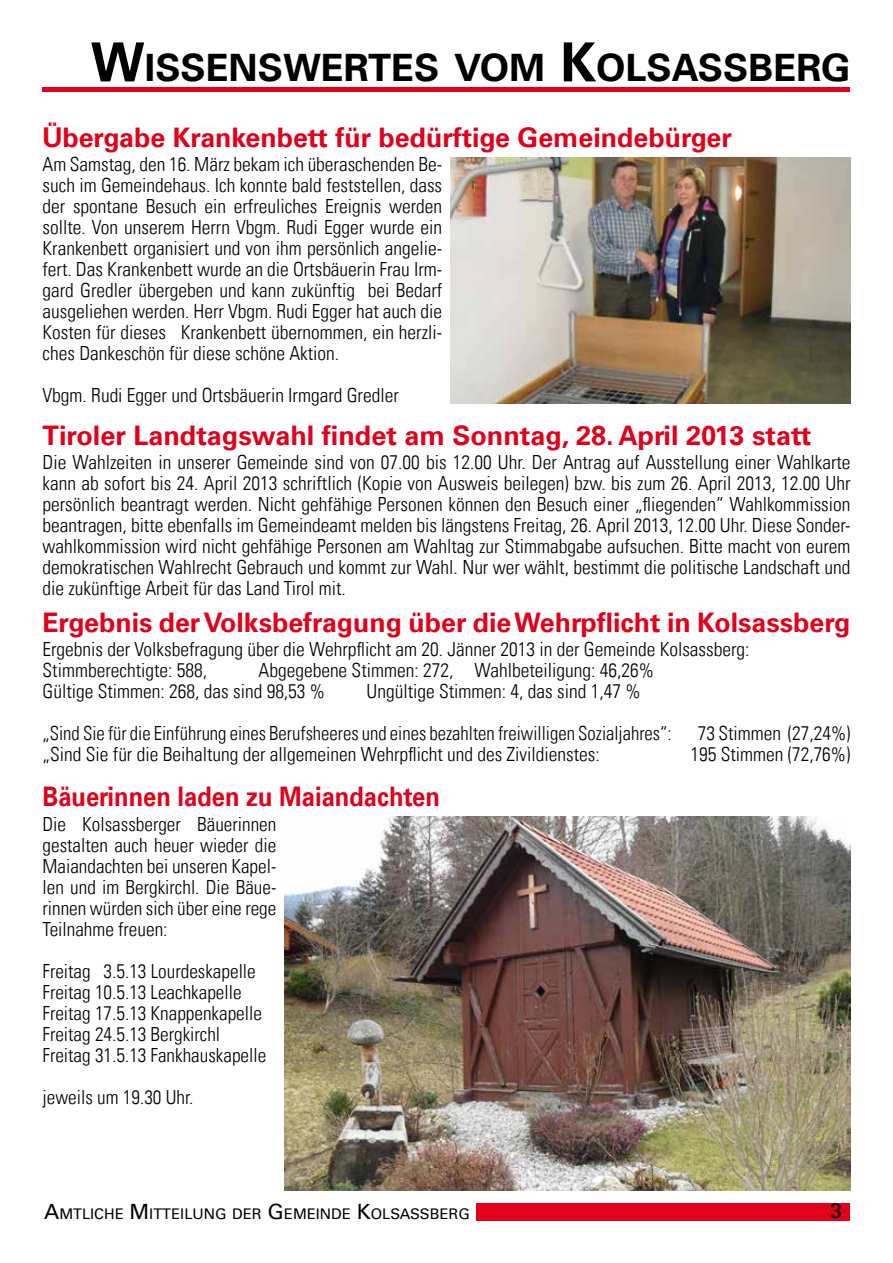
<style>
.page{position:relative;width:893px;height:1263px;background:#fff}
.page>*{position:absolute;margin:0;border:0;box-sizing:border-box;transform-origin:0 0}
.t1{font:700 37.8px "Univers Com 65";color:#000}
.t2{font:700 27px "Univers Com 65";color:#e2001a}
.t3{font:700 27px "Univers Com 65";color:#e2001a;scale:.88 1}
.t4{font:21px "Univers Com 55 Roman";color:#000}
.t5{font:19.5px/21px "Univers Com 47 Light Cond";color:#000}
.t6{font:14.7px "Univers Com 55 Roman";color:#000}
.s1{font-size:54px}
.s2{font-size:21px}
</style>
<div class="page">
<div style="left:43px;top:1203px;width:807px;height:18px;background:#e2001a"></div>
<div style="left:42px;top:1201px;width:434px;height:21px;background:#fff"></div>
<hr style="left:43px;top:87px;width:807px;height:4px;background:#e2001a">
<img style="left:451px;top:157px;width:399px;height:247px">
<img style="left:285px;top:816px;width:565px;height:375px">
<h1 class="t1" style="left:90px;top:46px;width:761px"><span class="s1">W</span>ISSENSWERTES VOM <span class="s1">K</span>OLSASSBERG</h1>
<h2 class="t2" style="left:43px;top:122px;width:691px">Übergabe Krankenbett für bedürftige Gemeindebürger</h2>
<p class="t5" style="left:43px;top:154px;width:401px;text-align:justify">Am Samstag, den 16. März bekam ich überaschenden Be&shy;such im Gemeindehaus. Ich konnte bald feststellen, dass der spontane Besuch ein erfreuliches Ereignis werden sollte. Von unserem Herrn Vbgm. Rudi Egger wurde ein Krankenbett organisiert und von ihm persönlich angelie&shy;fert. Das Krankenbett wurde an die Ortsbäuerin Frau Irm&shy;gard Gredler übergeben und kann zukünftig bei Bedarf ausgeliehen werden. Herr Vbgm. Rudi Egger hat auch die Kosten für dieses Krankenbett übernommen, ein herzli&shy;ches Dankeschön für diese schöne Aktion.</p>
<p class="t5" style="left:43px;top:385px;width:358px">Vbgm. Rudi Egger und Ortsbäuerin Irmgard Gredler</p>
<h2 class="t2" style="left:43px;top:419px;width:770px">Tiroler Landtagswahl findet am Sonntag, 28. April 2013 statt</h2>
<p class="t5" style="left:43px;top:452px;width:809px;text-align:justify">Die Wahlzeiten in unserer Gemeinde sind von 07.00 bis 12.00 Uhr. Der Antrag auf Ausstellung einer Wahlkarte kann ab sofort bis 24. April 2013 schriftlich (Kopie von Ausweis beilegen) bzw. bis zum 26. April 2013, 12.00 Uhr persönlich beantragt werden. Nicht gehfähige Personen können den Besuch einer „fliegenden“ Wahlkommission beantragen, bitte ebenfalls im Gemeindeamt melden bis längstens Freitag, 26. April 2013, 12.00 Uhr. Diese Sonder&shy;wahlkommission wird nicht gehfähige Personen am Wahltag zur Stimmabgabe aufsuchen. Bitte macht von eurem demokratischen Wahlrecht Gebrauch und kommt zur Wahl. Nur wer wählt, bestimmt die politische Landschaft und die zukünftige Arbeit für das Land Tirol mit.</p>
<h2 class="t2" style="left:43px;top:606px;width:809px">Ergebnis der Volksbefragung über die Wehrpflicht in Kolsassberg</h2>
<p class="t5" style="left:43px;top:639px;width:708px">Ergebnis der Volksbefragung über die Wehrpflicht am 20. Jänner 2013 in der Gemeinde Kolsassberg:<br>Stimmberechtigte: 588,</p>
<p class="t5" style="left:43px;top:660px;width:613px;text-indent:216px">Abgegebene Stimmen: 272, Wahlbeteiligung: 46,26%<br>Gültige Stimmen: 268, das sind 98,53 %</p>
<p class="t5" style="left:43px;top:670px;width:631px;line-height:42px;text-indent:324px">Ungültige Stimmen: 4, das sind 1,47 % „Sind Sie für die Einführung eines Berufsheeres und eines bezahlten freiwilligen Sozialjahres“:</p>
<p class="t5" style="left:698px;top:723px;width:154px">73 Stimmen (27,24%)</p>
<p class="t5" style="left:43px;top:744px;width:559px">„Sind Sie für die Beihaltung der allgemeinen Wehrpflicht und des Zivildienstes:</p>
<p class="t5" style="left:691px;top:744px;width:161px">195 Stimmen (72,76%)</p>
<h2 class="t3" style="left:43px;top:781px;width:453px">Bäuerinnen laden zu Maiandachten</h2>
<p class="t5" style="left:43px;top:813px;width:235px;text-align:justify">Die Kolsassberger Bäuerinnen gestalten auch heuer wieder die Maiandachten bei unseren Kapel&shy;len und im Bergkirchl. Die Bäue&shy;rinnen würden sich über eine rege Teilnahme freuen:</p>
<p class="t5" style="left:43px;top:960px;width:225px">Freitag 3.5.13 Lourdeskapelle<br>Freitag 10.5.13 Leachkapelle<br>Freitag 17.5.13 Knappenkapelle<br>Freitag 24.5.13 Bergkirchl<br>Freitag 31.5.13 Fankhauskapelle</p>
<p class="t5" style="left:43px;top:1086px;width:152px">jeweils um 19.30 Uhr.</p>
<p class="t6" style="left:44px;top:1205px;width:427px"><span class="s2">A</span>MTLICHE <span class="s2">M</span> ITTEILUNG DER <span class="s2">G</span> EMEINDE <span class="s2">K</span>OLSASSBERG</p>
<p class="t4" style="left:830px;top:1198px;width:13px">3</p>
</div>
